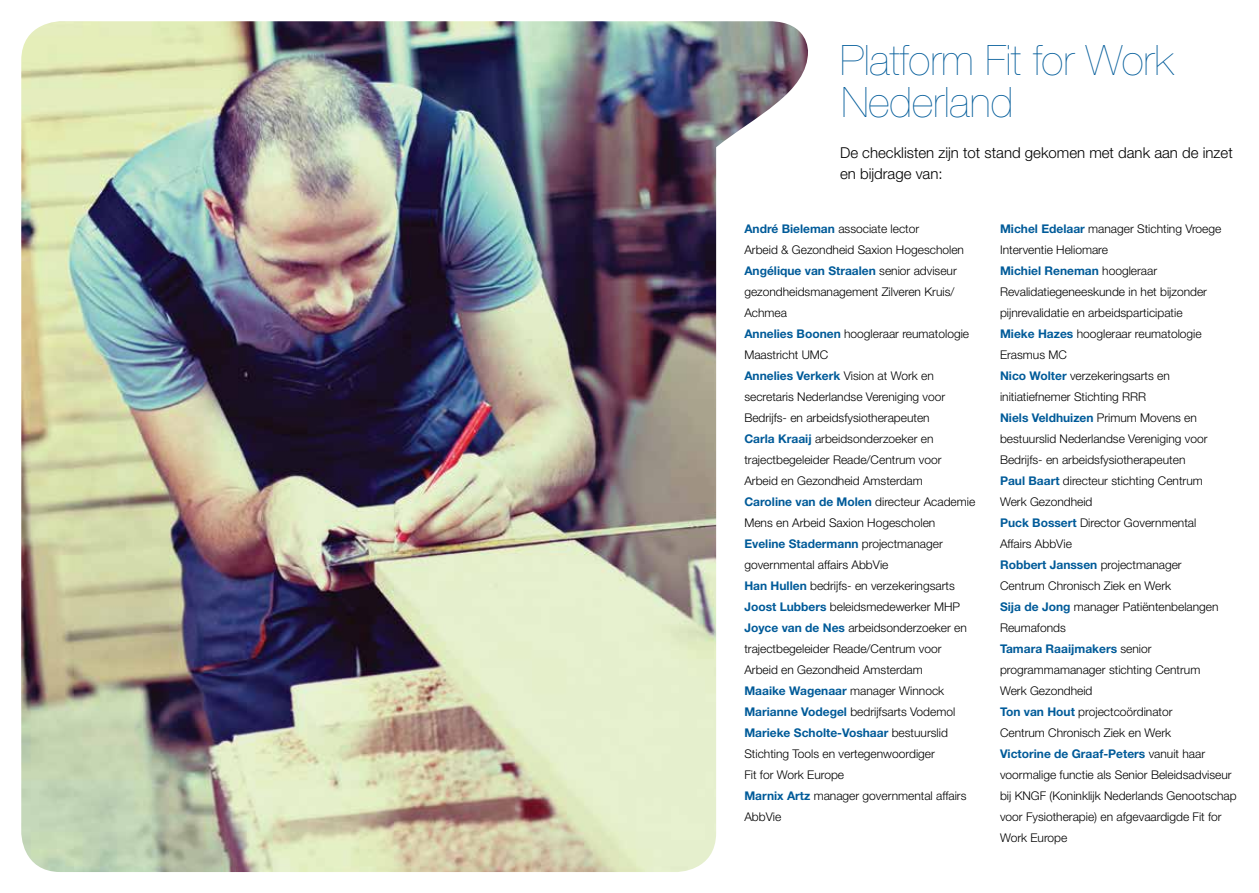
<style>
.page{position:relative;width:1259px;height:893px;background:#fff}
.page>*{position:absolute;margin:0;border:0;box-sizing:border-box;transform-origin:0 0}
.t1{font:200 42px/42px "Helvetica Neue LT Std";color:#005b99}
.t2{font:300 15px/21px "Helvetica Neue LT Std";color:#000}
.t3{font:300 12px/21px "Helvetica Neue LT Std";color:#000}
.s1{font-weight:700;color:#005b99}
</style>
<div class="page">
<img style="left:21px;top:21px;width:787px;height:851px">
<h1 class="t1" style="left:840px;top:39px;width:334px">Platform Fit for Work<br>Nederland</h1>
<p class="t2" style="left:840px;top:141px;width:394px">De checklisten zijn tot stand gekomen met dank aan de inzet en bijdrage van:</p>
<p class="t3" style="left:744px;top:218px;width:232px"><span class="s1">André Bieleman</span> associate lector<br>Arbeid &amp; Gezondheid Saxion Hogescholen <span class="s1">Angélique van Straalen</span> senior adviseur gezondheidsmanagement Zilveren Kruis/ Achmea<br><span class="s1">Annelies Boonen</span> hoogleraar reumatologie Maastricht UMC<br><span class="s1">Annelies Verkerk</span> Vision at Work en secretaris Nederlandse Vereniging voor Bedrijfs- en arbeidsfysiotherapeuten<br><span class="s1">Carla Kraaij</span> arbeidsonderzoeker en trajectbegeleider Reade/Centrum voor Arbeid en Gezondheid Amsterdam<br><span class="s1">Caroline van de Molen</span> directeur Academie Mens en Arbeid Saxion Hogescholen <span class="s1">Eveline Stadermann</span> projectmanager governmental affairs AbbVie<br><span class="s1">Han Hullen</span> bedrijfs- en verzekeringsarts <span class="s1">Joost Lubbers</span> beleidsmedewerker MHP <span class="s1">Joyce van de Nes</span> arbeidsonderzoeker en trajectbegeleider Reade/Centrum voor Arbeid en Gezondheid Amsterdam<br><span class="s1">Maaike Wagenaar</span> manager Winnock <span class="s1">Marianne Vodegel</span> bedrijfsarts Vodemol <span class="s1">Marieke Scholte-Voshaar</span> bestuurslid Stichting Tools en vertegenwoordiger<br>Fit for Work Europe<br><span class="s1">Marnix Artz</span> manager governmental affairs AbbVie</p>
<p class="t3" style="left:1000px;top:218px;width:238px"><span class="s1">Michel Edelaar</span> manager Stichting Vroege<br>Interventie Heliomare<br><span class="s1">Michiel Reneman</span> hoogleraar<br>Revalidatiegeneeskunde in het bijzonder pijnrevalidatie en arbeidsparticipatie<br><span class="s1">Mieke Hazes</span> hoogleraar reumatologie<br>Erasmus MC<br><span class="s1">Nico Wolter</span> verzekeringsarts en initiatiefnemer Stichting RRR<br><span class="s1">Niels Veldhuizen</span> Primum Movens en bestuurslid Nederlandse Vereniging voor<br>Bedrijfs- en arbeidsfysiotherapeuten<br><span class="s1">Paul Baart</span> directeur stichting Centrum<br>Werk Gezondheid<br><span class="s1">Puck Bossert</span> Director Governmental<br>Affairs AbbVie<br><span class="s1">Robbert Janssen</span> projectmanager<br>Centrum Chronisch Ziek en Werk<br><span class="s1">Sija de Jong</span> manager Patiëntenbelangen<br>Reumafonds<br><span class="s1">Tamara Raaijmakers</span> senior programmamanager stichting Centrum<br>Werk Gezondheid<br><span class="s1">Ton van Hout</span> projectcoördinator<br>Centrum Chronisch Ziek en Werk<br><span class="s1">Victorine de Graaf-Peters</span> vanuit haar voormalige functie als Senior Beleidsadviseur bij KNGF (Koninklijk Nederlands Genootschap voor Fysiotherapie) en afgevaardigde Fit for<br>Work Europe</p>
</div>
